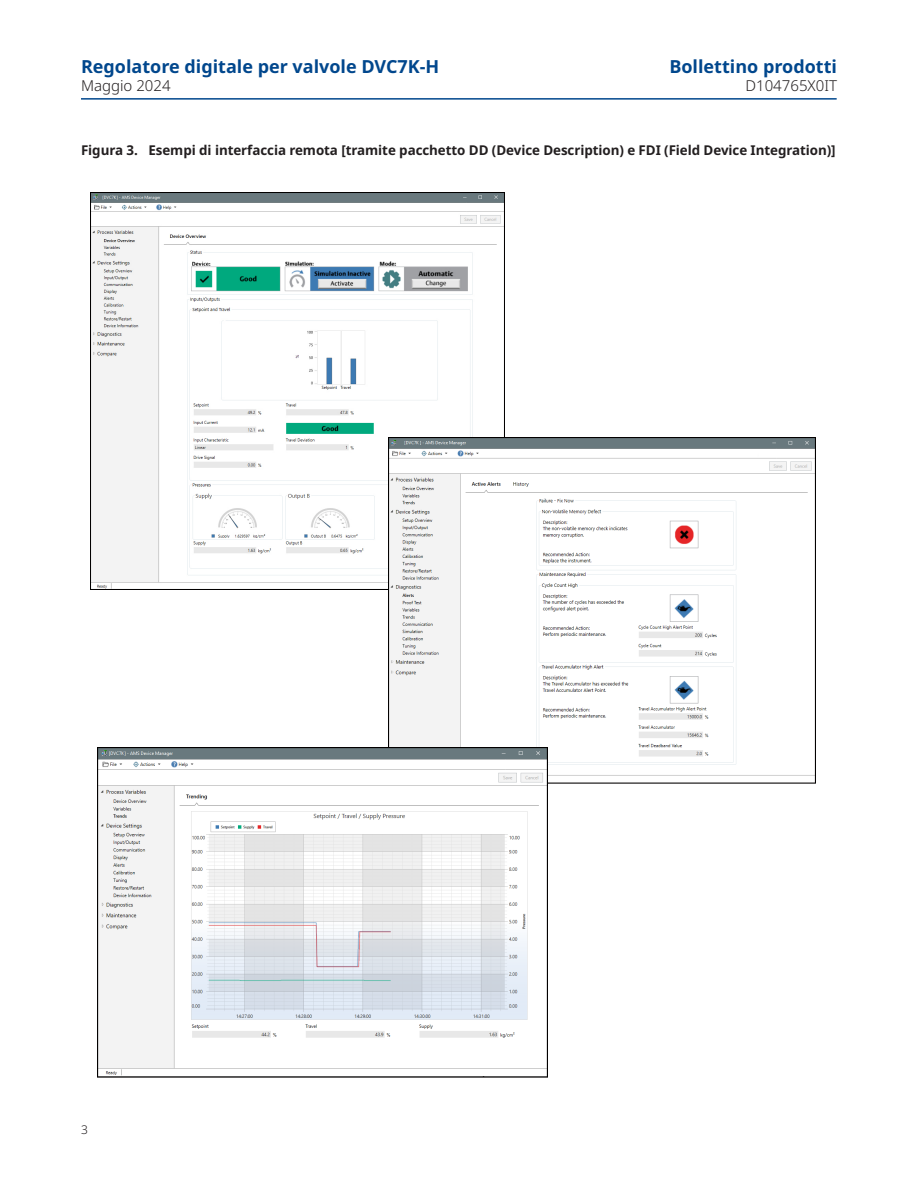
<style>
.page{position:relative;width:918px;height:1188px;background:#fff}
.page>*{position:absolute;margin:0;border:0;box-sizing:border-box;transform-origin:0 0}
.t1{font:700 18px "Noto Sans";color:#01478d}
.t2{font:300 15px "Noto Sans";color:#231f20}
.t3{font:700 13.5px "Noto Sans";letter-spacing:-.005em;color:#231f20}
.t4{font:300 12px "Noto Sans";color:#231f20}
</style>
<div class="page">
<hr style="left:81px;top:98px;width:756px;height:2px;background:#01478d">
<img style="left:91px;top:192px;width:414px;height:398px">
<img style="left:388px;top:437px;width:427px;height:347px">
<img style="left:97px;top:748px;width:450px;height:329px">
<h1 class="t1" style="left:81px;top:57px;width:360px">Regolatore digitale per valvole DVC7K-H</h1>
<h1 class="t1" style="left:669px;top:57px;width:169px">Bollettino prodotti</h1>
<p class="t2" style="left:81px;top:77px;width:91px">Maggio 2024</p>
<p class="t2" style="left:746px;top:77px;width:93px">D104765X0IT</p>
<p class="t3" style="left:81px;top:143px;width:756px">Figura 3. Esempi di interfaccia remota [tramite pacchetto DD (Device Description) e FDI (Field Device Integration)]</p>
<p class="t4" style="left:81px;top:1123px;width:8px">3</p>
</div>
